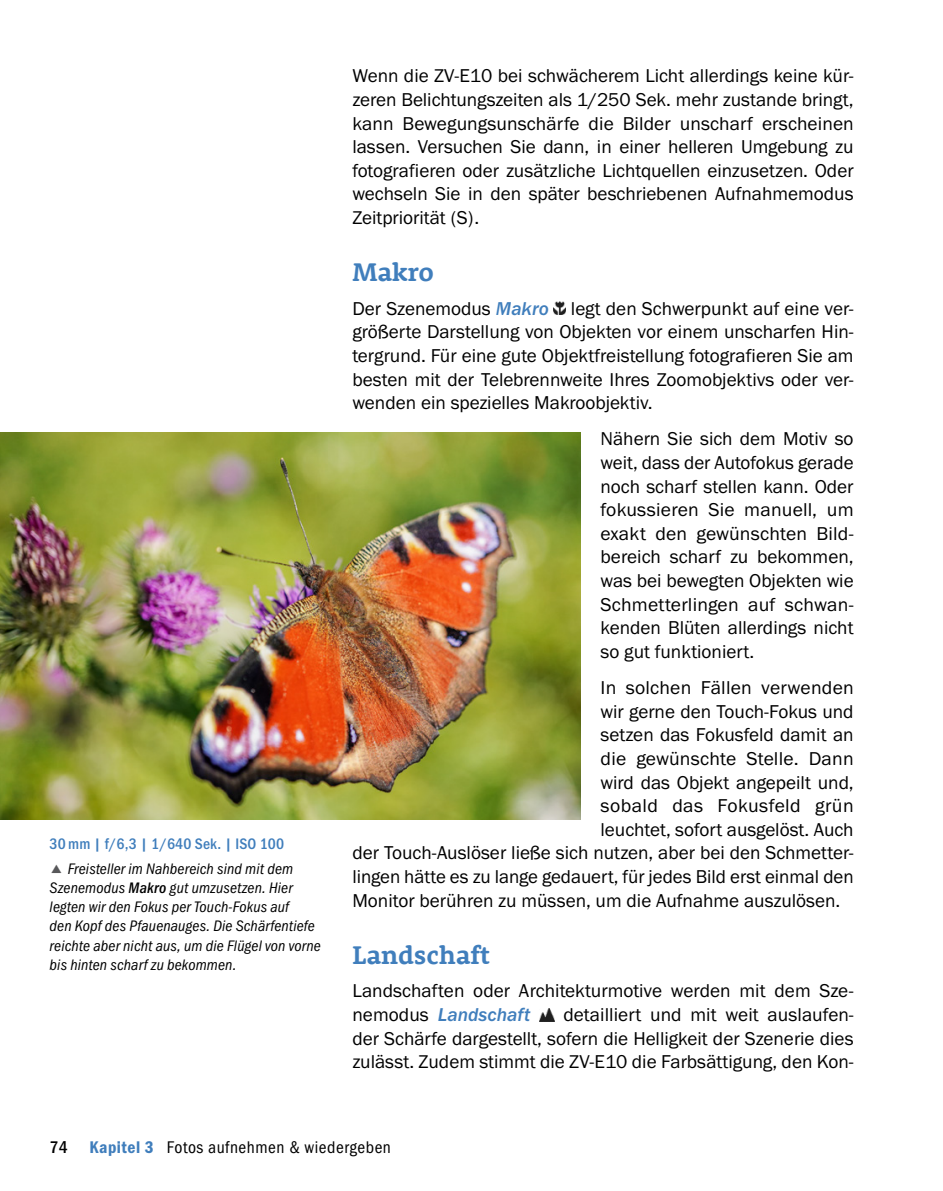
<style>
.page{position:relative;width:943px;height:1191px;background:#fff}
.page>*{position:absolute;margin:0;border:0;box-sizing:border-box;transform-origin:0 0}
._9_head_3{font:700 26.25px "Rooney";color:#407ebc}
._4_Standard{font:19.25px/23.6px "Franklin Gothic URW Boo";color:#000;text-align:justify}
._4_Standard-2{font:19.25px "Franklin Gothic URW Boo";letter-spacing:.02em;color:#000}
.t1{font:17.5px "Franklin Gothic URW Cond";letter-spacing:.03em;color:#000}
.t2{font:15.75px/19.2px "Franklin Gothic URW Con Boo Ita";letter-spacing:.01em;color:#000}
._1_Bu_kameradaten{font:500 15.75px "Franklin Gothic URW Cond";letter-spacing:.01em;color:#407ebc}
.s1{font-family:"Franklin Gothic URW Con Med Ita"}
.s2{font-family:"Franklin Gothic URW Med Ita";color:#407ebc}
.s3{font-weight:500}
.s4{font-family:"Franklin Gothic URW Con Dem";color:#407ebc}
</style>
<div class="page">
<svg style="left:554px;top:302px;width:11px;height:13px"></svg>
<img style="left:539px;top:1008px;width:15px;height:13px">
<img style="left:0;top:432px;width:580px;height:387px">
<p class="_1_Bu_kameradaten" style="left:50px;top:832px;width:236px">30mm | f/6,3 | 1/640 Sek. | ISO 100</p>
<p class="t2" style="left:50px;top:859px;width:273px;text-indent:18px">Freisteller im Nahbereich sind mit dem Szenemodus <span class="s1">Makro</span> gut umzusetzen. Hier legten wir den Fokus per Touch-Fokus auf<br>den Kopf des Pfauenauges. Die Schärfentiefe reichte aber nicht aus, um die Flügel von vorne bis hinten scharf zu bekommen.</p>
<p class="_4_Standard" style="left:352px;top:64px;width:503px">Wenn die ZV-E10 bei schwächerem Licht allerdings keine kür&shy;zeren Belichtungszeiten als 1/250 Sek. mehr zustande bringt, kann Bewegungsunschärfe die Bilder unscharf erscheinen lassen. Versuchen Sie dann, in einer helleren Umgebung zu fotografieren oder zusätzliche Lichtquellen einzusetzen. Oder wechseln Sie in den später beschriebenen Aufnahmemodus Zeitpriorität (S).</p>
<p class="_9_head_3" style="left:352px;top:255px;width:83px">Makro</p>
<p class="_4_Standard" style="left:352px;top:296px;width:503px">Der Szenemodus <span class="s2">Makro</span> legt den Schwerpunkt auf eine ver&shy;größerte Darstellung von Objekten vor einem unscharfen Hin&shy;tergrund. Für eine gute Objektfreistellung fotografieren Sie am besten mit der Telebrennweite Ihres Zoomobjektivs oder ver&shy;wenden ein spezielles Makroobjektiv.</p>
<p class="_4_Standard" style="left:600px;top:427px;width:255px">Nähern Sie sich dem Motiv so weit, dass der Autofokus gerade noch scharf stellen kann. Oder fokussieren Sie manuell, um exakt den gewünschten Bild&shy;bereich scharf zu bekommen, was bei bewegten Objekten wie Schmetterlingen auf schwan&shy;kenden Blüten allerdings nicht so gut funktioniert.</p>
<p class="_4_Standard" style="left:600px;top:675px;width:255px">In solchen Fällen verwenden</p>
<p class="_4_Standard" style="left:600px;top:699px;width:255px">wir gerne den Touch-Fokus und</p>
<p class="_4_Standard" style="left:600px;top:722px;width:254px">setzen das Fokusfeld damit an</p>
<p class="_4_Standard" style="left:600px;top:746px;width:255px">die gewünschte Stelle. Dann</p>
<p class="_4_Standard" style="left:600px;top:770px;width:255px">wird das Objekt angepeilt und,</p>
<p class="_4_Standard-2" style="left:600px;top:794px;width:255px">sobald das Fokusfeld grün</p>
<p class="_4_Standard" style="left:600px;top:817px;width:254px">leuchtet, sofort ausgelöst. Auch</p>
<p class="_4_Standard" style="left:352px;top:841px;width:503px">der Touch-Auslöser ließe sich nutzen, aber bei den Schmetter-</p>
<p class="_4_Standard" style="left:352px;top:864px;width:503px">lingen hätte es zu lange gedauert, für jedes Bild erst einmal den</p>
<p class="_4_Standard" style="left:352px;top:888px;width:489px">Monitor berühren zu müssen, um die Aufnahme auszulösen.</p>
<p class="_9_head_3" style="left:352px;top:937px;width:139px">Landschaft</p>
<p class="_4_Standard" style="left:352px;top:978px;width:503px">Landschaften oder Architekturmotive werden mit dem Sze&shy;nemodus <span class="s2">Landschaft</span></p>
<p class="_4_Standard" style="left:352px;top:1002px;width:503px;text-indent:211px">detailliert und mit weit auslaufen&shy;der Schärfe dargestellt, sofern die Helligkeit der Szenerie dies zulässt. Zudem stimmt die ZV-E10 die Farbsättigung, den Kon-</p>
<p class="t1" style="left:50px;top:1134px;width:343px"><span class="s3">74</span> <span class="s4">Kapitel 3</span> Fotos aufnehmen &amp; wiedergeben</p>
</div>
